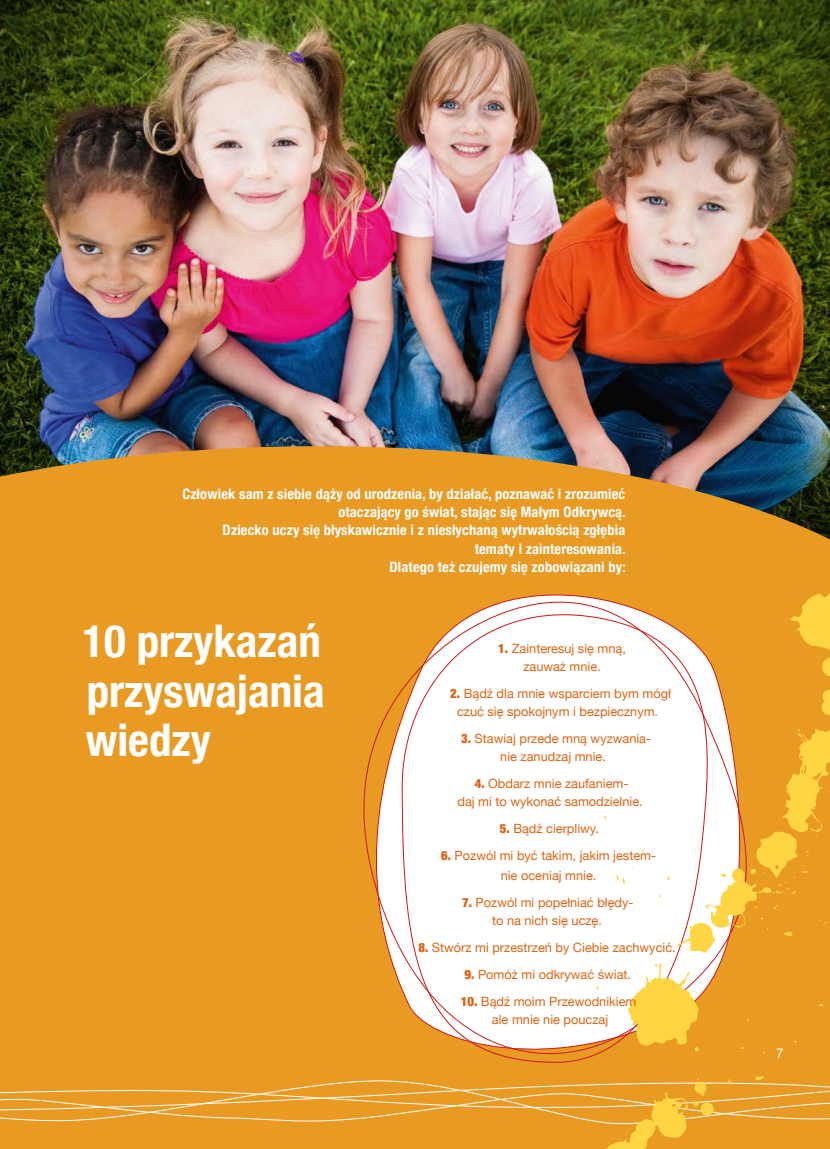
<style>
.page{position:relative;width:830px;height:1149px;background:#fff}
.page>*{position:absolute;margin:0;border:0;box-sizing:border-box;transform-origin:0 0}
.t1{font:700 condensed 45px/49.5px "Helvetica Neue";color:#fff;text-align:justify}
.t2{font:700 condensed 14.4px/18px "Helvetica Neue";letter-spacing:.01em;color:#fff;text-align:right}
.t3{font:13.5px "Helvetica Neue";color:#fff}
.t4{font:12.75px/18px "Helvetica Neue";color:#dc6413;text-align:center}
.s1{font-weight:900;font-stretch:condensed}
</style>
<div class="page">
<div style="left:0;top:478px;width:829px;height:670px;background:#e89a23"></div>
<img style="left:0;top:0;width:829px;height:446px">
<svg style="left:0;top:446px;width:829px;height:93px"></svg>
<svg style="left:363px;top:594px;width:402px;height:469px"></svg>
<svg style="left:401px;top:596px;width:318px;height:466px;background:#fbefe2"></svg>
<svg style="left:791px;top:593px;width:38px;height:56px"></svg>
<svg style="left:822px;top:658px;width:7px;height:18px"></svg>
<svg style="left:821px;top:689px;width:8px;height:26px"></svg>
<svg style="left:616px;top:874px;width:8px;height:9px"></svg>
<svg style="left:627px;top:958px;width:71px;height:93px;background:#fbd77a"></svg>
<svg style="left:0;top:1076px;width:829px;height:72px"></svg>
<svg style="left:677px;top:728px;width:153px;height:224px"></svg>
<p class="t2" style="left:182px;top:485px;width:444px">Człowiek sam z siebie dąży od urodzenia, by działać, poznawać i zrozumieć otaczający go świat, stając się Małym Odkrywcą.<br>Dziecko uczy się błyskawicznie i z niesłychaną wytrwałością zgłębia tematy i zainteresowania.<br>Dlatego też czujemy się zobowiązani by:</p>
<h1 class="t1" style="left:83px;top:615px;width:243px">10 przykazań przyswajania wiedzy</h1>
<p class="t4" style="left:498px;top:639px;width:129px"><span class="s1">1.</span> Zainteresuj się mną, zauważ mnie.</p>
<p class="t4" style="left:450px;top:684px;width:222px"><span class="s1">2.</span> Bądź dla mnie wsparciem bym mógł czuć się spokojnym i bezpiecznym.</p>
<p class="t4" style="left:461px;top:729px;width:191px"><span class="s1">3.</span> Stawiaj przede mną wyzwania&shy;nie zanudzaj mnie.</p>
<p class="t4" style="left:457px;top:774px;width:187px"><span class="s1">4.</span> Obdarz mnie zaufaniem-<br>daj mi to wykonać samodzielnie.</p>
<p class="t4" style="left:499px;top:819px;width:100px"><span class="s1">5.</span> Bądź cierpliwy.</p>
<p class="t4" style="left:441px;top:845px;width:216px;line-height:19.5px"><span class="s1">6.</span> Pozwól mi być takim, jakim jestem&shy;nie oceniaj mnie.</p>
<p class="t4" style="left:462px;top:892px;width:173px"><span class="s1">7.</span> Pozwól mi popełniać błędy&shy;to na nich się uczę.</p>
<p class="t4" style="left:418px;top:937px;width:259px"><span class="s1">8.</span> Stwórz mi przestrzeń by Ciebie zachwycić.</p>
<p class="t4" style="left:464px;top:964px;width:168px"><span class="s1">9.</span> Pomóż mi odkrywać świat.</p>
<p class="t4" style="left:460px;top:991px;width:177px"><span class="s1">10.</span> Bądź moim Przewodnikiem ale mnie nie pouczaj</p>
<p class="t3" style="left:775px;top:1044px;width:9px">7</p>
</div>
